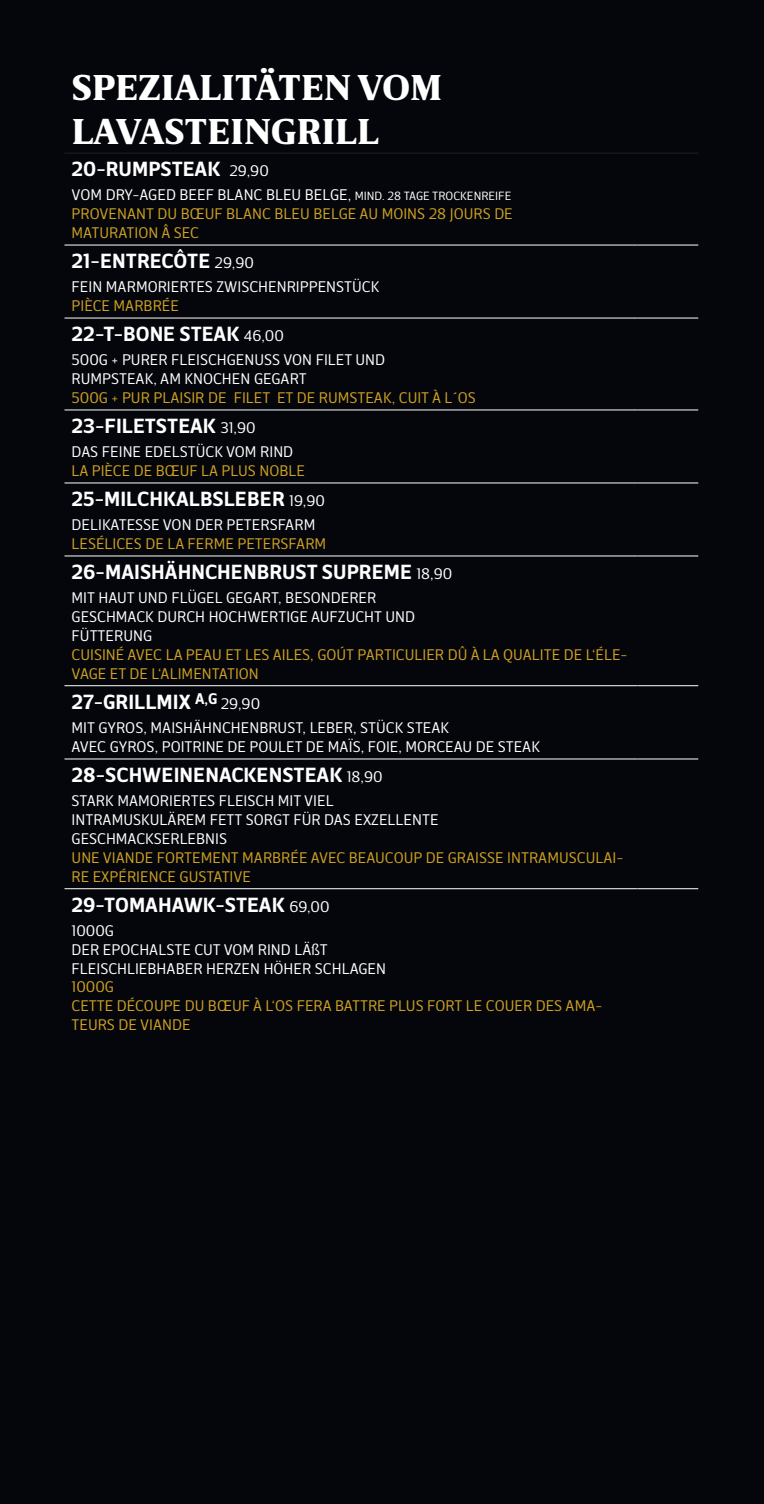
<style>
.page{position:relative;width:764px;height:1504px;background:#fff}
.page>*{position:absolute;margin:0;border:0;box-sizing:border-box;transform-origin:0 0}
.t1{font:900 36.75px/44.1px "Breve News";letter-spacing:.01em;color:#fff}
.t2{font:600 21px "Breve Sans Text";color:#fff}
.t3{font:300 15.75px/18.9px "Breve Sans Text";color:#fff}
.t4{font:300 15.75px/18.9px "Breve Sans Text";color:#cea121}
.s1{font-weight:300;font-size:15.75px}
.s2{color:#fff}
.s3{font-size:12.25px;color:#fff}
</style>
<div class="page">
<div style="left:0;top:0;width:764px;height:1503px;background:#05060b"></div>
<hr style="left:64px;top:153px;width:573px;height:1px;background:#241f1f">
<hr style="left:637px;top:153px;width:61px;height:1px;background:#241f1f">
<hr style="left:64px;top:245px;width:573px;height:1px;background:#fff">
<hr style="left:637px;top:245px;width:61px;height:1px;background:#fff">
<hr style="left:64px;top:318px;width:573px;height:1px;background:#fff">
<hr style="left:637px;top:318px;width:61px;height:1px;background:#fff">
<hr style="left:64px;top:409px;width:573px;height:1px;background:#fff">
<hr style="left:637px;top:409px;width:61px;height:1px;background:#fff">
<hr style="left:64px;top:482px;width:573px;height:1px;background:#fff">
<hr style="left:637px;top:482px;width:61px;height:1px;background:#fff">
<hr style="left:64px;top:555px;width:573px;height:1px;background:#fff">
<hr style="left:637px;top:555px;width:61px;height:1px;background:#fff">
<hr style="left:64px;top:685px;width:573px;height:1px;background:#fff">
<hr style="left:637px;top:685px;width:61px;height:1px;background:#fff">
<hr style="left:64px;top:758px;width:573px;height:1px;background:#fff">
<hr style="left:637px;top:758px;width:61px;height:1px;background:#fff">
<hr style="left:64px;top:888px;width:573px;height:1px;background:#fff">
<hr style="left:637px;top:888px;width:61px;height:1px;background:#fff">
<h1 class="t1" style="left:72px;top:66px;width:372px">SPEZIALITÄTEN VOM<br>LAVASTEINGRILL</h1>
<h2 class="t2" style="left:72px;top:157px;width:199px">20-RUMPSTEAK <span class="s1">29,90</span></h2>
<p class="t4" style="left:72px;top:185px;width:443px;text-align:justify"><span class="s2">VOM DRY-AGED BEEF BLANC BLEU BELGE,</span> <span class="s3">MIND. 28 TAGE TROCKENREIFE </span>PROVENANT DU BŒUF BLANC BLEU BELGE AU MOINS 28 JOURS DE MATURATION Â SEC</p>
<h2 class="t2" style="left:72px;top:249px;width:184px">21-ENTRECÔTE <span class="s1">29,90</span></h2>
<p class="t3" style="left:72px;top:277px;width:309px">FEIN MARMORIERTES ZWISCHENRIPPENSTÜCK</p>
<p class="t4" style="left:72px;top:296px;width:109px">PIÈCE MARBRÉE</p>
<h2 class="t2" style="left:72px;top:322px;width:214px">22-T-BONE STEAK <span class="s1">46,00</span></h2>
<p class="t3" style="left:72px;top:350px;width:315px">500G + PURER FLEISCHGENUSS VON FILET UND<br>RUMPSTEAK, AM KNOCHEN GEGART</p>
<p class="t4" style="left:72px;top:388px;width:406px">500G + PUR PLAISIR DE FILET ET DE RUMSTEAK, CUIT À L´OS</p>
<h2 class="t2" style="left:72px;top:414px;width:186px">23-FILETSTEAK <span class="s1">31,90</span></h2>
<p class="t3" style="left:72px;top:442px;width:223px">DAS FEINE EDELSTÜCK VOM RIND</p>
<p class="t4" style="left:72px;top:461px;width:235px">LA PIÈCE DE BŒUF LA PLUS NOBLE</p>
<h2 class="t2" style="left:72px;top:487px;width:255px">25-MILCHKALBSLEBER <span class="s1">19,90</span></h2>
<p class="t3" style="left:72px;top:515px;width:245px">DELIKATESSE VON DER PETERSFARM</p>
<p class="t4" style="left:72px;top:534px;width:256px">LESÉLICES DE LA FERME PETERSFARM</p>
<h2 class="t2" style="left:72px;top:560px;width:382px">26-MAISHÄHNCHENBRUST SUPREME <span class="s1">18,90</span></h2>
<p class="t3" style="left:72px;top:588px;width:345px">MIT HAUT UND FLÜGEL GEGART, BESONDERER<br>GESCHMACK DURCH HOCHWERTIGE AUFZUCHT UND<br>FÜTTERUNG</p>
<p class="t4" style="left:72px;top:645px;width:557px">CUISINÉ AVEC LA PEAU ET LES AILES, GOÚT PARTICULIER DÛ À LA QUALITE DE L‘ÉLE-<br>VAGE ET DE L‘ALIMENTATION</p>
<h2 class="t2" style="left:72px;top:689px;width:190px">27-GRILLMIX <sup>A,G</sup> <span class="s1">29,90</span></h2>
<p class="t3" style="left:72px;top:718px;width:470px">MIT GYROS, MAISHÄHNCHENBRUST, LEBER, STÜCK STEAK<br>AVEC GYROS, POITRINE DE POULET DE MAÏS, FOIE, MORCEAU DE STEAK</p>
<h2 class="t2" style="left:72px;top:762px;width:313px">28-SCHWEINENACKENSTEAK <span class="s1">18,90</span></h2>
<p class="t3" style="left:72px;top:791px;width:368px">STARK MAMORIERTES FLEISCH MIT VIEL<br>INTRAMUSKULÄREM FETT SORGT FÜR DAS EXZELLENTE<br>GESCHMACKSERLEBNIS</p>
<p class="t4" style="left:72px;top:847px;width:553px">UNE VIANDE FORTEMENT MARBRÉE AVEC BEAUCOUP DE GRAISSE INTRAMUSCULAI-<br>RE EXPÉRIENCE GUSTATIVE</p>
<h2 class="t2" style="left:72px;top:892px;width:259px">29-TOMAHAWK-STEAK <span class="s1">69,00</span></h2>
<p class="t3" style="left:72px;top:920px;width:316px">1000G<br>DER EPOCHALSTE CUT VOM RIND LÄßT<br>FLEISCHLIEBHABER HERZEN HÖHER SCHLAGEN</p>
<p class="t4" style="left:72px;top:977px;width:532px">1000G<br>CETTE DÉCOUPE DU BŒUF À L‘OS FERA BATTRE PLUS FORT LE COUER DES AMA-<br>TEURS DE VIANDE</p>
</div>
